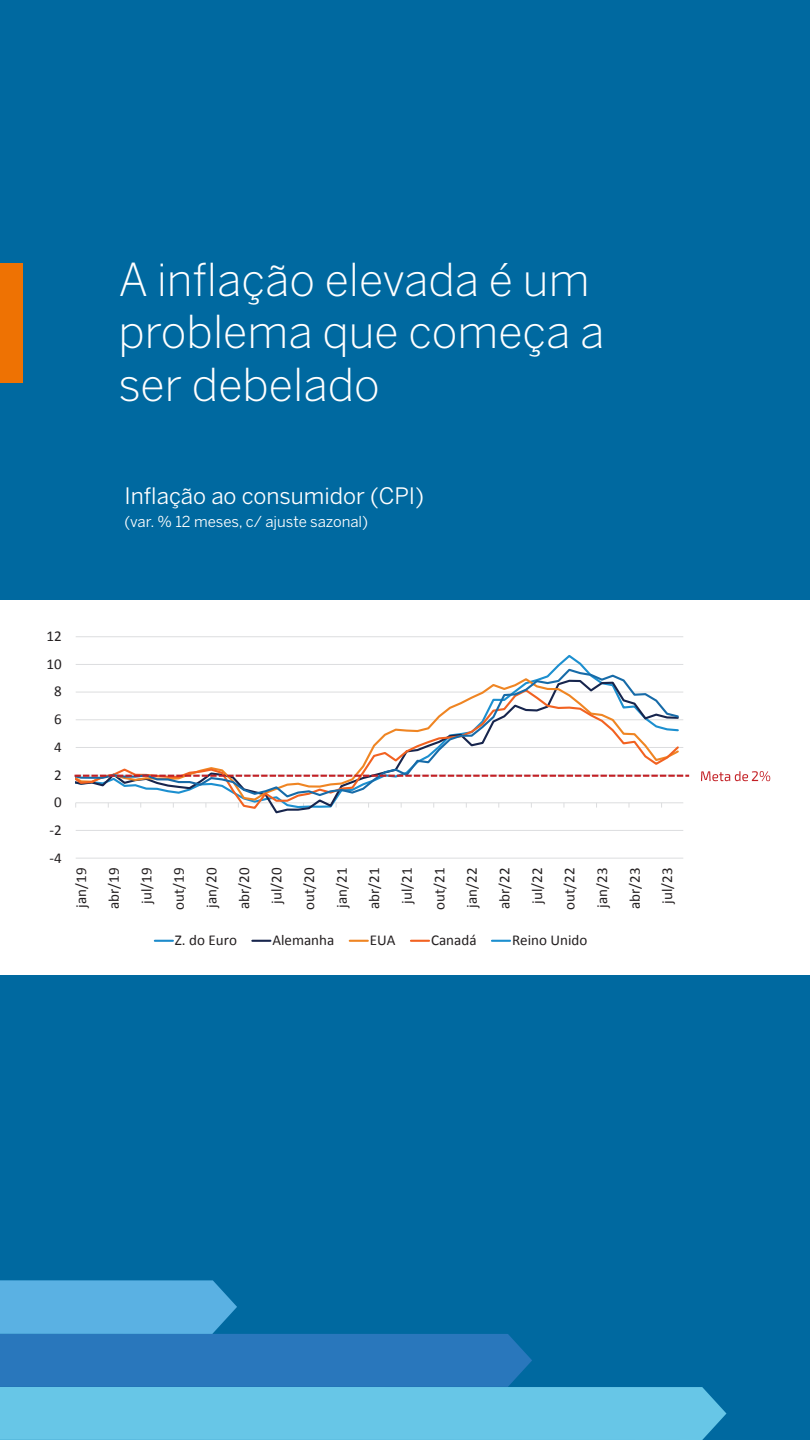
<style>
.page{position:relative;width:810px;height:1440px;background:#0069a0}
.page>*{position:absolute;margin:0;border:0;box-sizing:border-box;transform-origin:0 0}
.t1{font:300 45px/52.5px "Benton Sans";color:#fff}
.t2{font:22.5px "Benton Sans";color:#fff}
.t3{font:15.08px/32.5px "Calibri";color:#231f20;text-align:center}
.t4{font:15px "Benton Sans";color:#fff}
</style>
<div class="page">
<svg style="left:0;top:1280px;width:726px;height:160px"></svg>
<div style="left:0;top:600px;width:810px;height:375px;background:#fff"></div>
<div style="left:0;top:263px;width:22px;height:119px;background:#ee7203"></div>
<hr style="left:76px;top:858px;width:607px;height:1px;background:#dcdddf">
<hr style="left:76px;top:830px;width:607px;height:1px;background:#dcdddf">
<hr style="left:76px;top:747px;width:607px;height:1px;background:#dcdddf">
<hr style="left:76px;top:719px;width:607px;height:1px;background:#dcdddf">
<hr style="left:76px;top:692px;width:607px;height:1px;background:#dcdddf">
<hr style="left:76px;top:664px;width:607px;height:1px;background:#dcdddf">
<hr style="left:76px;top:636px;width:607px;height:1px;background:#dcdddf">
<hr style="left:76px;top:802px;width:607px;height:1px;background:#dcdddf">
<svg style="left:76px;top:691px;width:605px;height:123px"></svg>
<svg style="left:76px;top:667px;width:604px;height:135px"></svg>
<svg style="left:155px;top:940px;width:18px;height:2px"></svg>
<svg style="left:252px;top:940px;width:18px;height:2px"></svg>
<svg style="left:350px;top:940px;width:18px;height:2px"></svg>
<svg style="left:411px;top:940px;width:18px;height:2px"></svg>
<svg style="left:492px;top:940px;width:18px;height:2px"></svg>
<svg style="left:75px;top:775px;width:614px;height:2px"></svg>
<img style="left:701px;top:771px;width:70px;height:11px">
<img style="left:752px;top:771px;width:15px;height:11px">
<p class="t1" style="left:118px;top:253px;width:488px">A inflação elevada é um problema que começa a ser debelado</p>
<p class="t2" style="left:124px;top:483px;width:301px">Inflação ao consumidor (CPI)</p>
<p class="t4" style="left:124px;top:512px;width:245px">(var. % 12 meses, c/ ajuste sazonal)</p>
<p class="t3" style="left:46px;top:619px;width:17px">12</p>
<p class="t3" style="left:46px;top:647px;width:17px">10</p>
<p class="t3" style="left:54px;top:674px;width:9px">8</p>
<p class="t3" style="left:54px;top:702px;width:9px">6</p>
<p class="t3" style="left:54px;top:730px;width:9px">4</p>
<p class="t3" style="left:54px;top:758px;width:9px">2</p>
<p class="t3" style="left:54px;top:785px;width:9px">0</p>
<p class="t3" style="left:49px;top:813px;width:14px">-2</p>
<p class="t3" style="left:49px;top:841px;width:14px">-4</p>
<p class="t3" style="left:64px;top:910px;width:44px;rotate:-90deg">jan/19 abr/19 jul/19 out/19 jan/20 abr/20 jul/20 out/20 jan/21 abr/21 jul/21 out/21 jan/22 abr/22 jul/22 out/22 jan/23 abr/23 jul/23</p>
<p class="t3" style="left:175px;top:923px;width:64px">Z. do Euro</p>
<p class="t3" style="left:272px;top:923px;width:63px">Alemanha</p>
<p class="t3" style="left:370px;top:923px;width:27px">EUA</p>
<p class="t3" style="left:431px;top:923px;width:47px">Canadá</p>
<p class="t3" style="left:512px;top:923px;width:77px">Reino Unido</p>
</div>
